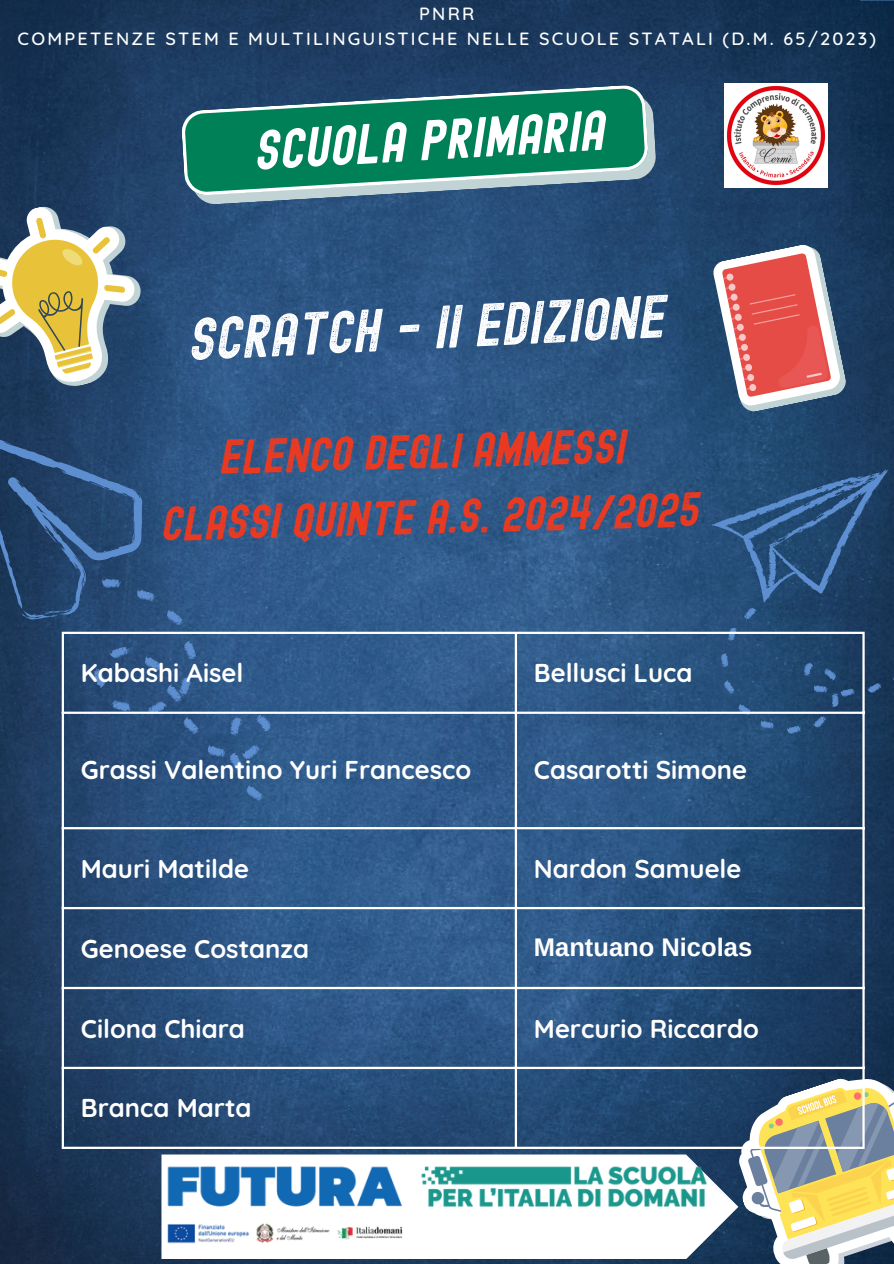
<style>
.page{position:relative;width:894px;height:1264px;background:#fff}
.page>*{position:absolute;margin:0;border:0;box-sizing:border-box;transform-origin:0 0}
.t1{font:italic 58.65px "Edmund Texture";color:#fff}
.t2{font:italic 55.05px "Edmund";color:#fff}
.t3{font:italic 47.1px/65.2px "Edmund Texture";color:#ef391f;text-align:center}
.t4{font:700 25.8px "Quicksand";color:#fff}
.t5{font:700 25.5px "Arimo";color:#fff}
.t6{font:500 18px "Quicksand";letter-spacing:.125em;color:#fff}
</style>
<div class="page">
<img style="left:0;top:0;width:893px;height:1263px">
<svg style="left:189px;top:94px;width:467px;height:111px;background:#496a8c"></svg>
<svg style="left:181px;top:85px;width:467px;height:110px;background:#23836e"></svg>
<svg style="left:710px;top:469px;width:178px;height:151px;background:#29507b"></svg>
<svg style="left:727px;top:627px;width:10px;height:14px"></svg>
<svg style="left:720px;top:653px;width:8px;height:14px"></svg>
<svg style="left:723px;top:680px;width:11px;height:14px"></svg>
<svg style="left:737px;top:703px;width:14px;height:12px"></svg>
<svg style="left:760px;top:720px;width:14px;height:9px"></svg>
<svg style="left:787px;top:725px;width:13px;height:9px"></svg>
<svg style="left:813px;top:715px;width:13px;height:13px"></svg>
<svg style="left:803px;top:662px;width:51px;height:45px;background:#264c75"></svg>
<svg style="left:867px;top:682px;width:14px;height:11px"></svg>
<svg style="left:0;top:429px;width:201px;height:306px;background:#294d77"></svg>
<svg style="left:254px;top:714px;width:19px;height:18px"></svg>
<svg style="left:229px;top:716px;width:14px;height:20px"></svg>
<svg style="left:206px;top:742px;width:55px;height:30px;background:#356093"></svg>
<svg style="left:244px;top:784px;width:21px;height:17px"></svg>
<svg style="left:0;top:188px;width:161px;height:216px"></svg>
<img style="left:724px;top:84px;width:103px;height:103px">
<svg style="left:161px;top:1154px;width:554px;height:105px"></svg>
<svg style="left:710px;top:242px;width:138px;height:172px"></svg>
<img style="left:163px;top:1164px;width:547px;height:79px">
<svg style="left:715px;top:1055px;width:178px;height:208px"></svg>
<hr style="left:62px;top:634px;width:2px;height:512px;background:#fff">
<hr style="left:514px;top:634px;width:3px;height:512px;background:#fff">
<hr style="left:862px;top:634px;width:2px;height:512px;background:#fff">
<hr style="left:62px;top:631px;width:802px;height:3px;background:#fff">
<hr style="left:62px;top:711px;width:802px;height:3px;background:#fff">
<hr style="left:62px;top:827px;width:802px;height:2px;background:#fff">
<hr style="left:62px;top:907px;width:802px;height:2px;background:#fff">
<hr style="left:62px;top:986px;width:802px;height:3px;background:#fff">
<hr style="left:62px;top:1066px;width:802px;height:3px;background:#fff">
<hr style="left:62px;top:1146px;width:802px;height:2px;background:#fff">
<p class="t6" style="left:419px;top:2px;width:57px">PNRR</p>
<p class="t6" style="left:18px;top:27px;width:859px">COMPETENZE STEM E MULTILINGUISTICHE NELLE SCUOLE STATALI (D.M. 65/2023)</p>
<p class="t2" style="left:251px;top:125px;width:353px;rotate:-3deg">SCUOLA PRIMARIA</p>
<p class="t1" style="left:184px;top:306px;width:479px;rotate:-3deg">Scratch - II edizione</p>
<p class="t3" style="left:156px;top:428px;width:540px;rotate:-2deg">Elenco degli ammessi<br>Classi QUINTE A.S. 2024/2025</p>
<h1 class="t4" style="left:81px;top:656px;width:164px">Kabashi Aisel</h1>
<p class="t4" style="left:533px;top:656px;width:160px">Bellusci Luca</p>
<h2 class="t4" style="left:81px;top:753px;width:392px">Grassi Valentino Yuri Francesco</h2>
<p class="t4" style="left:533px;top:753px;width:214px">Casarotti Simone</p>
<p class="t4" style="left:81px;top:851px;width:170px">Mauri Matilde</p>
<h3 class="t4" style="left:533px;top:851px;width:209px">Nardon Samuele</h3>
<p class="t4" style="left:81px;top:931px;width:230px">Genoese Costanza</p>
<p class="t5" style="left:533px;top:933px;width:220px">Mantuano Nicolas</p>
<p class="t4" style="left:81px;top:1011px;width:165px">Cilona Chiara</p>
<p class="t4" style="left:533px;top:1011px;width:226px">Mercurio Riccardo</p>
<p class="t4" style="left:81px;top:1091px;width:172px">Branca Marta</p>
</div>
